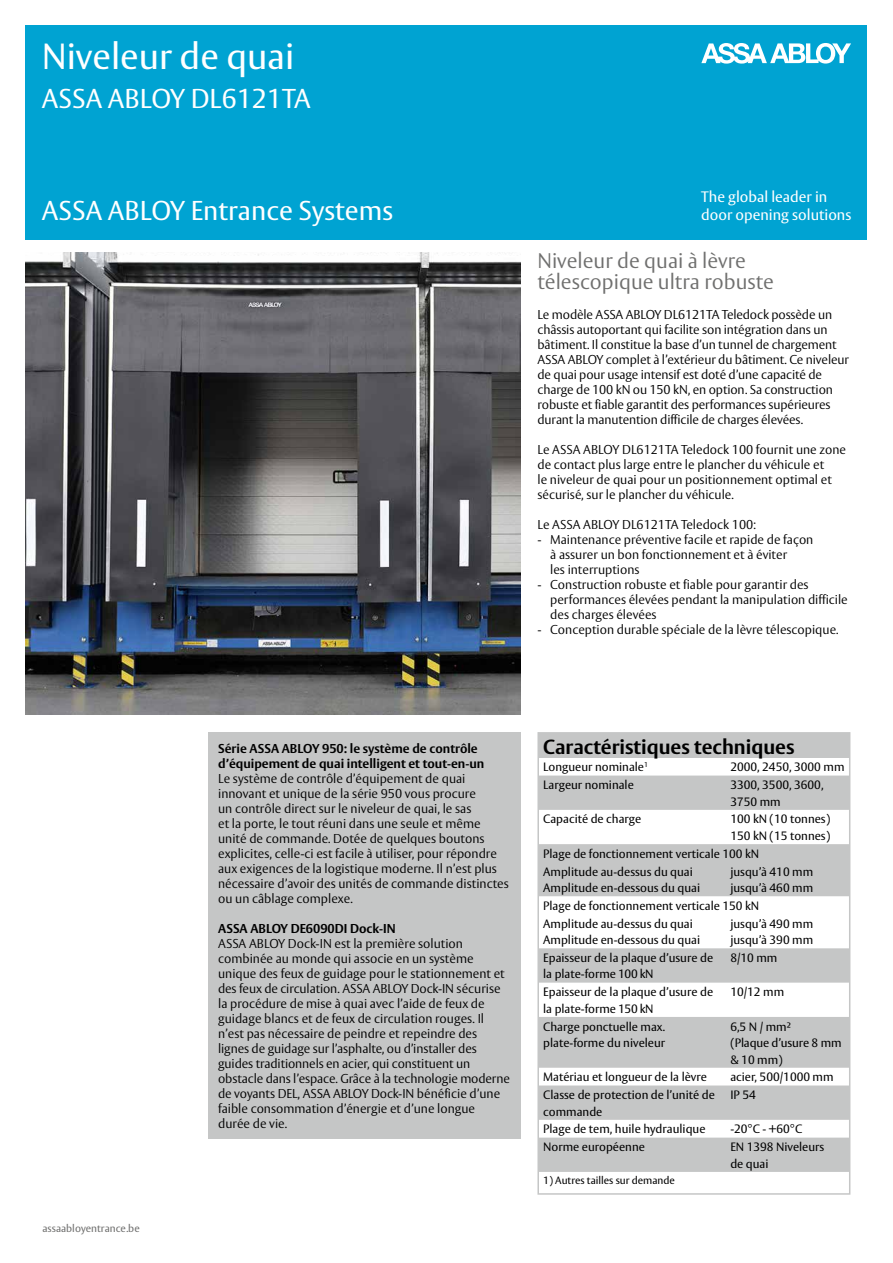
<style>
.page{position:relative;width:893px;height:1263px;background:#fff}
.page>*{position:absolute;margin:0;border:0;box-sizing:border-box;transform-origin:0 0}
.t1{font:36px "ASSA Vesta";color:#fff}
.t2{font:27px "ASSA Vesta";color:#fff}
.t3{font:300 21px/21px "ASSA Vesta";color:#6f6f6e}
.t4{font:700 20.25px "ASSA Vesta";color:#000}
.t5{font:15px/18px "ASSA Vesta";color:#fff}
.t6{font:300 12.75px/15px "ASSA Vesta";color:#000}
.t7{font:700 12.75px/15px "ASSA Vesta";color:#000}
.t8{font:12px/16.5px "ASSA Vesta";color:#000}
.t9{font:10.5px "ASSA Vesta";color:#000}
.t10{font:10.5px "ASSA Vesta";color:#6f6f6e}
.t11{font:10.5px "ASSA Vesta";letter-spacing:-.02em;color:#6f6f6e}
</style>
<div class="page">
<div style="left:25px;top:25px;width:842px;height:215px;background:#00a3d2"></div>
<svg style="left:701px;top:43px;width:150px;height:21px"></svg>
<img style="left:25px;top:252px;width:495px;height:462px">
<div style="left:207px;top:732px;width:313px;height:406px;background:#c5c6c6"></div>
<div style="left:539px;top:734px;width:310px;height:24px;background:#c5c6c6"></div>
<svg style="left:540px;top:775px;width:307px;height:397px;fill:#c5c6c6"></svg>
<div style="left:537px;top:732px;width:313px;height:463px;border:2px solid #c5c6c6"></div>
<h1 class="t1" style="left:42px;top:35px;width:254px">Niveleur de quai</h1>
<h2 class="t2" style="left:42px;top:82px;width:270px">ASSA ABLOY DL6121TA</h2>
<h2 class="t2" style="left:42px;top:194px;width:353px">ASSA ABLOY Entrance Systems</h2>
<p class="t5" style="left:701px;top:189px;width:152px">The global leader in door opening solutions</p>
<p class="t10" style="left:43px;top:1222px;width:99px">assaabloyentrance.be</p>
<p class="t11" style="left:71px;top:1222px;width:62px">loyentrance.fr</p>
<h3 class="t3" style="left:537px;top:251px;width:238px">Niveleur de quai à lèvre télescopique ultra robuste</h3>
<p class="t6" style="left:537px;top:308px;width:313px">Le modèle ASSA ABLOY DL6121TA Teledock possède un châssis autoportant qui facilite son intégration dans un bâtiment. Il constitue la base d’un tunnel de chargement ASSA ABLOY complet à l’extérieur du bâtiment. Ce niveleur de quai pour usage intensif est doté d’une capacité de charge de 100 kN ou 150 kN, en option. Sa construction robuste et fiable garantit des performances supérieures durant la manutention difficile de charges élevées.</p>
<p class="t6" style="left:537px;top:443px;width:310px">Le ASSA ABLOY DL6121TA Teledock 100 fournit une zone de contact plus large entre le plancher du véhicule et<br>le niveleur de quai pour un positionnement optimal et sécurisé, sur le plancher du véhicule.</p>
<p class="t6" style="left:537px;top:518px;width:220px">Le ASSA ABLOY DL6121TA Teledock 100:</p>
<p class="t6" style="left:550px;top:533px;width:265px;text-indent:-13px">- Maintenance préventive facile et rapide de façon à assurer un bon fonctionnement et à éviter<br>les interruptions</p>
<p class="t6" style="left:550px;top:578px;width:299px;text-indent:-13px">- Construction robuste et fiable pour garantir des performances élevées pendant la manipulation difficile des charges élevées</p>
<p class="t6" style="left:537px;top:623px;width:303px">- Conception durable spéciale de la lèvre télescopique.</p>
<p class="t7" style="left:218px;top:741px;width:268px">Série ASSA ABLOY 950: le système de contrôle d’équipement de quai intelligent et tout-en-un</p>
<p class="t6" style="left:218px;top:771px;width:292px">Le système de contrôle d’équipement de quai innovant et unique de la série 950 vous procure<br>un contrôle direct sur le niveleur de quai, le sas<br>et la porte, le tout réuni dans une seule et même unité de commande. Dotée de quelques boutons explicites, celle-ci est facile à utiliser, pour répondre aux exigences de la logistique moderne. Il n’est plus nécessaire d’avoir des unités de commande distinctes ou un câblage complexe.</p>
<p class="t7" style="left:218px;top:921px;width:179px">ASSA ABLOY DE6090DI Dock-IN</p>
<p class="t6" style="left:218px;top:936px;width:293px">ASSA ABLOY Dock-IN est la première solution combinée au monde qui associe en un système unique des feux de guidage pour le stationnement et des feux de circulation. ASSA ABLOY Dock-IN sécurise la procédure de mise à quai avec l’aide de feux de guidage blancs et de feux de circulation rouges. Il n’est pas nécessaire de peindre et repeindre des lignes de guidage sur l’asphalte, ou d’installer des guides traditionnels en acier, qui constituent un obstacle dans l’espace. Grâce à la technologie moderne de voyants DEL, ASSA ABLOY Dock-IN bénéficie d’une faible consommation d’énergie et d’une longue durée de vie.</p>
<h3 class="t4" style="left:543px;top:734px;width:253px">Caractéristiques techniques</h3>
<p class="t8" style="left:543px;top:759px;width:106px">Longueur nominale<sup>1</sup></p>
<p class="t8" style="left:730px;top:759px;width:116px">2000, 2450, 3000 mm</p>
<p class="t8" style="left:543px;top:777px;width:92px">Largeur nominale</p>
<p class="t8" style="left:730px;top:777px;width:95px">3300, 3500, 3600,<br>3750 mm</p>
<p class="t8" style="left:543px;top:811px;width:100px">Capacité de charge</p>
<p class="t8" style="left:730px;top:811px;width:101px">100 kN (10 tonnes)<br>150 kN (15 tonnes)</p>
<p class="t8" style="left:543px;top:845px;width:217px;line-height:17.9px">Plage de fonctionnement verticale 100 kN<br>Amplitude au-dessus du quai</p>
<p class="t8" style="left:543px;top:880px;width:158px">Amplitude en-dessous du quai</p>
<p class="t8" style="left:730px;top:863px;width:84px">jusqu’à 410 mm jusqu’à 460 mm</p>
<p class="t8" style="left:543px;top:897px;width:217px;line-height:17.9px">Plage de fonctionnement verticale 150 kN<br>Amplitude au-dessus du quai</p>
<p class="t8" style="left:543px;top:932px;width:158px">Amplitude en-dessous du quai</p>
<p class="t8" style="left:730px;top:916px;width:84px">jusqu’à 490 mm jusqu’à 390 mm</p>
<p class="t8" style="left:543px;top:950px;width:171px">Epaisseur de la plaque d’usure de la plate-forme 100 kN</p>
<p class="t8" style="left:730px;top:950px;width:49px">8/10 mm</p>
<p class="t8" style="left:543px;top:984px;width:171px">Epaisseur de la plaque d’usure de la plate-forme 150 kN</p>
<p class="t8" style="left:730px;top:984px;width:55px">10/12 mm</p>
<p class="t8" style="left:543px;top:1018px;width:123px">Charge ponctuelle max. plate-forme du niveleur</p>
<p class="t8" style="left:730px;top:1018px;width:113px">6,5 N / mm²<br>(Plaque d’usure 8 mm &amp; 10 mm)</p>
<p class="t8" style="left:543px;top:1069px;width:165px">Matériau et longueur de la lèvre</p>
<p class="t8" style="left:730px;top:1069px;width:105px">acier, 500/1000 mm</p>
<p class="t8" style="left:543px;top:1087px;width:173px">Classe de protection de l’unité de commande</p>
<p class="t8" style="left:730px;top:1087px;width:27px">IP 54</p>
<p class="t8" style="left:543px;top:1121px;width:164px">Plage de tem, huile hydraulique</p>
<p class="t8" style="left:730px;top:1121px;width:73px">-20°C - +60°C</p>
<p class="t8" style="left:543px;top:1139px;width:103px">Norme européenne</p>
<p class="t8" style="left:730px;top:1139px;width:96px">EN 1398 Niveleurs de quai</p>
<p class="t9" style="left:543px;top:1174px;width:133px">1) Autres tailles sur demande</p>
</div>
